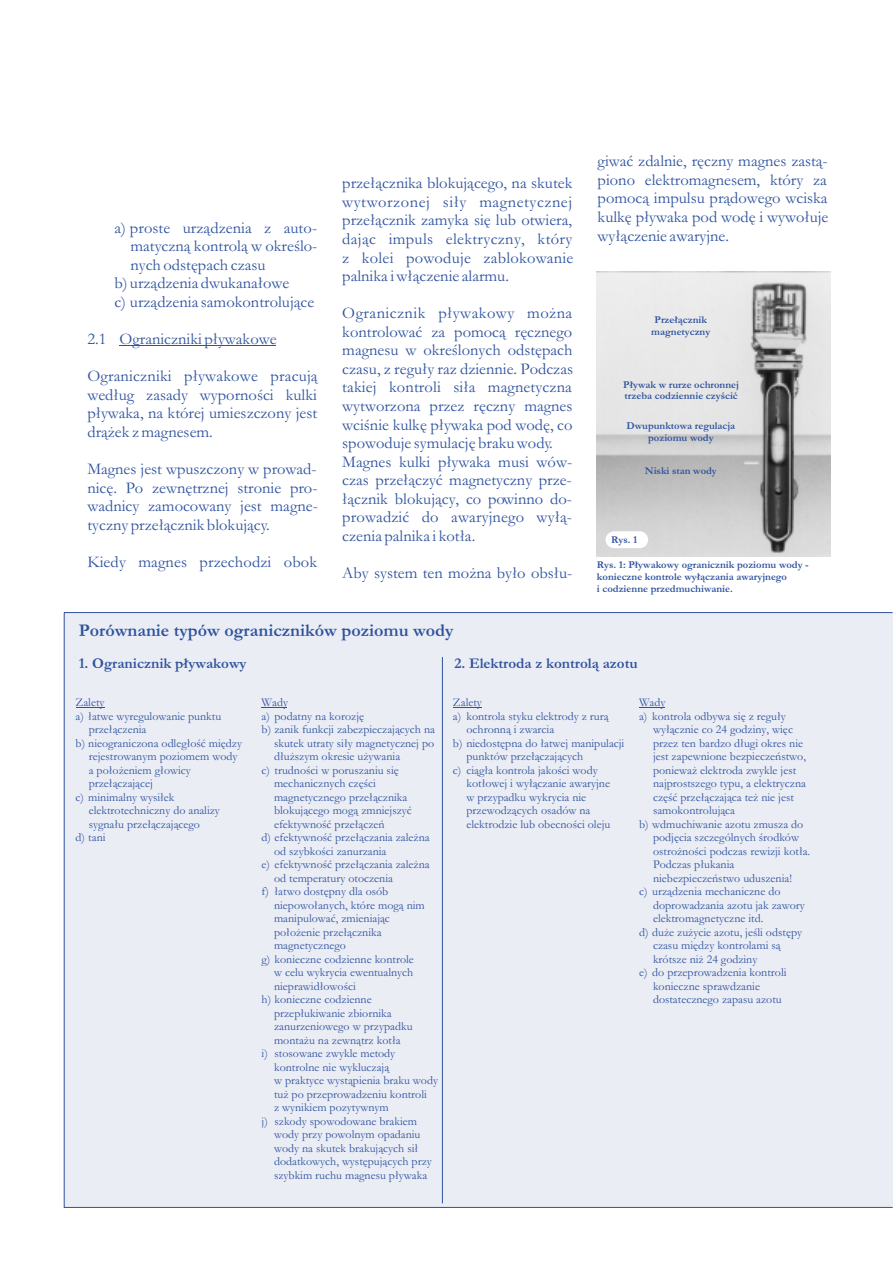
<style>
.page{position:relative;width:894px;height:1263px;background:#fff}
.page>*{position:absolute;margin:0;border:0;box-sizing:border-box;transform-origin:0 0}
.t1{font:700 18px "Garamond";color:#2e529e}
.t2{font:16.5px/18.6px "Garamond";color:#2e529e;text-align:justify}
.t3{font:700 15px "Garamond";color:#2e529e}
.t4{font:12px "Garamond";color:#2e529e}
.t5{font:700 10.5px/11.9px "Garamond";color:#2e529e}
</style>
<div class="page">
<div style="left:64px;top:612px;width:829px;height:596px;background:#ebedf5"></div>
<hr style="left:442px;top:657px;width:1px;height:546px;background:#2e529e">
<img style="left:597px;top:272px;width:234px;height:285px">
<hr style="left:120px;top:346px;width:156px;height:1px;background:#2e529e">
<svg style="left:76px;top:707px;width:29px;height:1px"></svg>
<svg style="left:262px;top:707px;width:25px;height:1px"></svg>
<svg style="left:453px;top:707px;width:29px;height:1px"></svg>
<svg style="left:639px;top:707px;width:26px;height:1px"></svg>
<div style="left:606px;top:531px;width:42px;height:17px;background:#fff;border-radius:8px"></div>
<h2 class="t2" style="left:114px;top:220px;width:204px">a) proste urz¹dzenia z auto-</h2>
<h2 class="t2" style="left:130px;top:239px;width:189px">matyczn¹ kontrol¹ w okreœlo-</h2>
<h2 class="t2" style="left:130px;top:257px;width:137px">nych odstêpach czasu</h2>
<h2 class="t2" style="left:114px;top:276px;width:176px">b) urz¹dzenia dwukana³owe</h2>
<h2 class="t2" style="left:114px;top:294px;width:201px">c) urz¹dzenia samokontroluj¹ce</h2>
<h2 class="t2" style="left:87px;top:332px;width:191px">2.1 Ograniczniki p³ywakowe</h2>
<h2 class="t2" style="left:87px;top:369px;width:232px">Ograniczniki p³ywakowe pracuj¹ wed³ug zasady wypornoœci kulki p³ywaka, na której umieszczony jest dr¹¿ek z magnesem.</h2>
<h2 class="t2" style="left:87px;top:461px;width:232px">Magnes jest wpuszczony w prowad&shy;nicê. Po zewnêtrznej stronie pro&shy;wadnicy zamocowany jest magne&shy;tyczny prze³¹cznik blokuj¹cy.</h2>
<h2 class="t2" style="left:87px;top:554px;width:231px">Kiedy magnes przechodzi obok</h2>
<h2 class="t2" style="left:342px;top:176px;width:233px">prze³¹cznika blokuj¹cego, na skutek wytworzonej si³y magnetycznej prze³¹cznik zamyka siê lub otwiera, daj¹c impuls elektryczny, który z kolei powoduje zablokowanie palnika i w³¹czenie alarmu.</h2>
<p class="t2" style="left:342px;top:306px;width:232px;text-align:left">Ogranicznik p³ywakowy mo¿na kontrolowaæ za pomoc¹ rêcznego magnesu w okreœlonych odstêpach czasu, z regu³y raz dziennie. Podczas takiej kontroli si³a magnetyczna wytworzona przez rêczny magnes wciœnie kulkê p³ywaka pod wodê, co spowoduje symulacjê braku wody.<br>Magnes kulki p³ywaka musi wów&shy;czas prze³¹czyæ magnetyczny prze-<br>³¹cznik blokuj¹cy, co powinno do&shy;prowadziæ do awaryjnego wy³¹- czenia palnika i kot³a.</p>
<h2 class="t2" style="left:342px;top:566px;width:231px">Aby system ten mo¿na by³o obs³u-</h2>
<h2 class="t2" style="left:598px;top:154px;width:232px">giwaæ zdalnie, rêczny magnes zast¹- piono elektromagnesem, który za pomoc¹ impulsu pr¹dowego wciska kulkê p³ywaka pod wodê i wywo³uje wy³¹czenie awaryjne.</h2>
<p class="t5" style="left:651px;top:315px;width:61px;text-align:center">Prze³¹cznik magnetyczny</p>
<p class="t5" style="left:623px;top:380px;width:117px">P³ywak w rurze ochronnej trzeba codziennie czyœciæ</p>
<p class="t5" style="left:627px;top:421px;width:110px;text-align:center">Dwupunktowa regulacja poziomu wody</p>
<p class="t5" style="left:645px;top:466px;width:74px">Niski stan wody</p>
<p class="t5" style="left:611px;top:535px;width:28px">Rys. 1</p>
<p class="t5" style="left:597px;top:560px;width:213px">Rys. 1: P³ywakowy ogranicznik poziomu wody - konieczne kontrole wy³¹czania awaryjnego<br>i codzienne przedmuchiwanie.</p>
<h1 class="t1" style="left:79px;top:624px;width:376px">Porównanie typów ograniczników poziomu wody</h1>
<p class="t3" style="left:79px;top:658px;width:169px">1. Ogranicznik p³ywakowy</p>
<p class="t3" style="left:454px;top:658px;width:185px">2. Elektroda z kontrol¹ azotu</p>
<p class="t4" style="left:76px;top:699px;width:30px">Zalety</p>
<p class="t4" style="left:76px;top:712px;width:147px">a) ³atwe wyregulowanie punktu</p>
<p class="t4" style="left:89px;top:726px;width:59px">prze³¹czenia</p>
<p class="t4" style="left:76px;top:739px;width:168px">b) nieograniczona odleg³oœæ miêdzy</p>
<p class="t4" style="left:89px;top:753px;width:150px">rejestrowanym poziomem wody</p>
<p class="t4" style="left:89px;top:766px;width:104px">a po³o¿eniem g³owicy</p>
<p class="t4" style="left:89px;top:780px;width:66px">prze³¹czaj¹cej</p>
<p class="t4" style="left:76px;top:793px;width:101px">c) minimalny wysi³ek</p>
<p class="t4" style="left:89px;top:807px;width:133px">elektrotechniczny do analizy</p>
<p class="t4" style="left:89px;top:820px;width:113px">sygna³u prze³¹czaj¹cego</p>
<p class="t4" style="left:76px;top:834px;width:32px">d) tani</p>
<p class="t4" style="left:262px;top:699px;width:28px">Wady</p>
<p class="t4" style="left:262px;top:712px;width:104px">a) podatny na korozjê</p>
<p class="t4" style="left:262px;top:726px;width:175px">b) zanik funkcji zabezpieczaj¹cych na</p>
<p class="t4" style="left:274px;top:739px;width:162px">skutek utraty si³y magnetycznej po</p>
<p class="t4" style="left:274px;top:753px;width:128px">d³u¿szym okresie u¿ywania</p>
<p class="t4" style="left:262px;top:766px;width:139px">c) trudnoœci w poruszaniu siê</p>
<p class="t4" style="left:274px;top:780px;width:103px">mechanicznych czêœci</p>
<p class="t4" style="left:274px;top:793px;width:135px">magnetycznego prze³¹cznika</p>
<p class="t4" style="left:274px;top:807px;width:139px">blokuj¹cego mog¹ zmniejszyæ</p>
<p class="t4" style="left:274px;top:820px;width:112px">efektywnoœæ prze³¹czeñ</p>
<p class="t4" style="left:262px;top:834px;width:170px">d) efektywnoœæ prze³¹czania zale¿na</p>
<p class="t4" style="left:274px;top:847px;width:114px">od szybkoœci zanurzania</p>
<p class="t4" style="left:262px;top:861px;width:170px">e) efektywnoœæ prze³¹czania zale¿na</p>
<p class="t4" style="left:274px;top:874px;width:120px">od temperatury otoczenia</p>
<p class="t4" style="left:262px;top:888px;width:128px">f) ³atwo dostêpny dla osób</p>
<p class="t4" style="left:274px;top:901px;width:152px">niepowo³anych, które mog¹ nim</p>
<p class="t4" style="left:274px;top:915px;width:117px">manipulowaæ, zmieniaj¹c</p>
<p class="t4" style="left:274px;top:928px;width:109px">po³o¿enie prze³¹cznika</p>
<p class="t4" style="left:274px;top:942px;width:73px">magnetycznego</p>
<p class="t4" style="left:262px;top:955px;width:154px">g) konieczne codzienne kontrole</p>
<p class="t4" style="left:274px;top:969px;width:141px">w celu wykrycia ewentualnych</p>
<p class="t4" style="left:274px;top:982px;width:83px">nieprawid³owoœci</p>
<p class="t4" style="left:262px;top:996px;width:112px">h) konieczne codzienne</p>
<p class="t4" style="left:274px;top:1009px;width:119px">przep³ukiwanie zbiornika</p>
<p class="t4" style="left:274px;top:1023px;width:140px">zanurzeniowego w przypadku</p>
<p class="t4" style="left:274px;top:1036px;width:128px">monta¿u na zewn¹trz kot³a</p>
<p class="t4" style="left:262px;top:1050px;width:135px">i) stosowane zwykle metody</p>
<p class="t4" style="left:274px;top:1063px;width:117px">kontrolne nie wykluczaj¹</p>
<p class="t4" style="left:274px;top:1077px;width:165px">w praktyce wyst¹pienia braku wody</p>
<p class="t4" style="left:274px;top:1090px;width:154px">tu¿ po przeprowadzeniu kontroli</p>
<p class="t4" style="left:274px;top:1104px;width:116px">z wynikiem pozytywnym</p>
<p class="t4" style="left:262px;top:1117px;width:157px">j) szkody spowodowane brakiem</p>
<p class="t4" style="left:274px;top:1131px;width:148px">wody przy powolnym opadaniu</p>
<p class="t4" style="left:274px;top:1144px;width:146px">wody na skutek brakuj¹cych si³</p>
<p class="t4" style="left:274px;top:1158px;width:159px">dodatkowych, wystêpuj¹cych przy</p>
<p class="t4" style="left:274px;top:1171px;width:155px">szybkim ruchu magnesu p³ywaka</p>
<p class="t4" style="left:639px;top:699px;width:28px">Wady</p>
<p class="t4" style="left:639px;top:712px;width:148px">a) kontrola odbywa siê z regu³y</p>
<p class="t4" style="left:653px;top:726px;width:141px">wy³¹cznie co 24 godziny, wiêc</p>
<p class="t4" style="left:653px;top:739px;width:152px">przez ten bardzo d³ugi okres nie</p>
<p class="t4" style="left:653px;top:753px;width:154px">jest zapewnione bezpieczeñstwo,</p>
<p class="t4" style="left:653px;top:766px;width:145px">poniewa¿ elektroda zwykle jest</p>
<p class="t4" style="left:653px;top:780px;width:155px">najprostszego typu, a elektryczna</p>
<p class="t4" style="left:653px;top:793px;width:142px">czêœæ prze³¹czaj¹ca te¿ nie jest</p>
<p class="t4" style="left:653px;top:807px;width:84px">samokontroluj¹ca</p>
<p class="t4" style="left:639px;top:820px;width:166px">b) wdmuchiwanie azotu zmusza do</p>
<p class="t4" style="left:653px;top:834px;width:148px">podjêcia szczególnych œrodków</p>
<p class="t4" style="left:653px;top:847px;width:159px">ostro¿noœci podczas rewizji kot³a.</p>
<p class="t4" style="left:653px;top:861px;width:83px">Podczas p³ukania</p>
<p class="t4" style="left:653px;top:874px;width:140px">niebezpieczeñstwo uduszenia!</p>
<p class="t4" style="left:639px;top:888px;width:143px">c) urz¹dzenia mechaniczne do</p>
<p class="t4" style="left:653px;top:901px;width:153px">doprowadzania azotu jak zawory</p>
<p class="t4" style="left:653px;top:915px;width:112px">elektromagnetyczne itd.</p>
<p class="t4" style="left:639px;top:928px;width:165px">d) du¿e zu¿ycie azotu, jeœli odstêpy</p>
<p class="t4" style="left:653px;top:942px;width:129px">czasu miêdzy kontrolami s¹</p>
<p class="t4" style="left:653px;top:955px;width:106px">krótsze ni¿ 24 godziny</p>
<p class="t4" style="left:639px;top:969px;width:149px">e) do przeprowadzenia kontroli</p>
<p class="t4" style="left:653px;top:982px;width:109px">konieczne sprawdzanie</p>
<p class="t4" style="left:653px;top:996px;width:130px">dostatecznego zapasu azotu</p>
<p class="t4" style="left:453px;top:699px;width:30px">Zalety</p>
<p class="t4" style="left:453px;top:712px;width:157px">a) kontrola styku elektrody z rur¹</p>
<p class="t4" style="left:466px;top:726px;width:89px">ochronn¹ i zwarcia</p>
<p class="t4" style="left:453px;top:739px;width:173px">b) niedostêpna do ³atwej manipulacji</p>
<p class="t4" style="left:466px;top:753px;width:118px">punktów prze³¹czaj¹cych</p>
<p class="t4" style="left:453px;top:766px;width:146px">c) ci¹g³a kontrola jakoœci wody</p>
<p class="t4" style="left:466px;top:780px;width:145px">kot³owej i wy³¹czanie awaryjne</p>
<p class="t4" style="left:466px;top:793px;width:121px">w przypadku wykrycia nie</p>
<p class="t4" style="left:466px;top:807px;width:126px">przewodz¹cych osadów na</p>
<p class="t4" style="left:466px;top:820px;width:145px">elektrodzie lub obecnoœci oleju</p>
</div>
